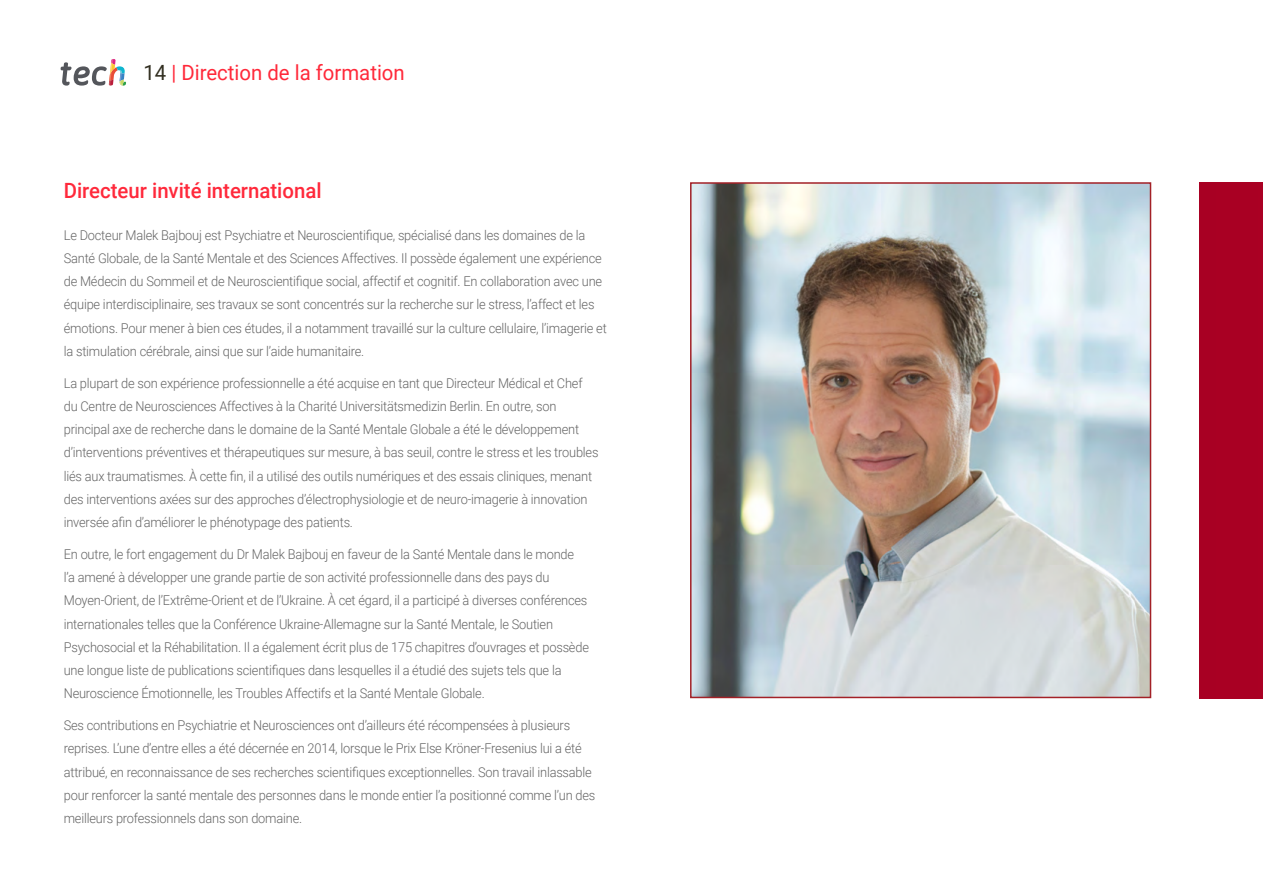
<style>
.page{position:relative;width:1263px;height:893px;background:#fff}
.page>*{position:absolute;margin:0;border:0;box-sizing:border-box;transform-origin:0 0}
.t1{font:500 21px "Roboto";color:#ff293b}
.t2{font:21px "Roboto";color:#ff293a}
.t3{font:300 13.5px/23.2px "Roboto";letter-spacing:-.015em;color:#656565;scale:.95 1}
.s1{color:#312e20}
</style>
<div class="page">
<div style="left:1199px;top:182px;width:64px;height:516px;background:#a90023"></div>
<img style="left:693px;top:185px;width:455px;height:510px">
<div style="left:690px;top:182px;width:461px;height:516px;border:2px solid #a32127"></div>
<svg style="left:61px;top:59px;width:65px;height:27px"></svg>
<h1 class="t2" style="left:144px;top:57px;width:263px"><span class="s1">14</span> | Direction de la formation</h1>
<h1 class="t1" style="left:64px;top:176px;width:259px">Directeur invité international</h1>
<p class="t3" style="left:64px;top:223px;width:573px">Le Docteur Malek Bajbouj est Psychiatre et Neuroscientifique, spécialisé dans les domaines de la Santé Globale, de la Santé Mentale et des Sciences Affectives. Il possède également une expérience de Médecin du Sommeil et de Neuroscientifique social, affectif et cognitif. En collaboration avec une équipe interdisciplinaire, ses travaux se sont concentrés sur la recherche sur le stress, l’affect et les émotions. Pour mener à bien ces études, il a notamment travaillé sur la culture cellulaire, l’imagerie et la stimulation cérébrale, ainsi que sur l’aide humanitaire.</p>
<p class="t3" style="left:64px;top:371px;width:564px">La plupart de son expérience professionnelle a été acquise en tant que Directeur Médical et Chef du Centre de Neurosciences Affectives à la Charité Universitätsmedizin Berlin. En outre, son principal axe de recherche dans le domaine de la Santé Mentale Globale a été le développement d’interventions préventives et thérapeutiques sur mesure, à bas seuil, contre le stress et les troubles liés aux traumatismes. À cette fin, il a utilisé des outils numériques et des essais cliniques, menant des interventions axées sur des approches d’électrophysiologie et de neuro-imagerie à innovation inversée afin d’améliorer le phénotypage des patients.</p>
<p class="t3" style="left:64px;top:542px;width:554px">En outre, le fort engagement du Dr Malek Bajbouj en faveur de la Santé Mentale dans le monde<br>l’a amené à développer une grande partie de son activité professionnelle dans des pays du Moyen-Orient, de l’Extrême-Orient et de l’Ukraine. À cet égard, il a participé à diverses conférences internationales telles que la Conférence Ukraine-Allemagne sur la Santé Mentale, le Soutien Psychosocial et la Réhabilitation. Il a également écrit plus de 175 chapitres d’ouvrages et possède une longue liste de publications scientifiques dans lesquelles il a étudié des sujets tels que la Neuroscience Émotionnelle, les Troubles Affectifs et la Santé Mentale Globale.</p>
<p class="t3" style="left:64px;top:713px;width:561px">Ses contributions en Psychiatrie et Neurosciences ont d’ailleurs été récompensées à plusieurs reprises. L’une d’entre elles a été décernée en 2014, lorsque le Prix Else Kröner-Fresenius lui a été attribué, en reconnaissance de ses recherches scientifiques exceptionnelles. Son travail inlassable pour renforcer la santé mentale des personnes dans le monde entier l’a positionné comme l’un des meilleurs professionnels dans son domaine.</p>
</div>
